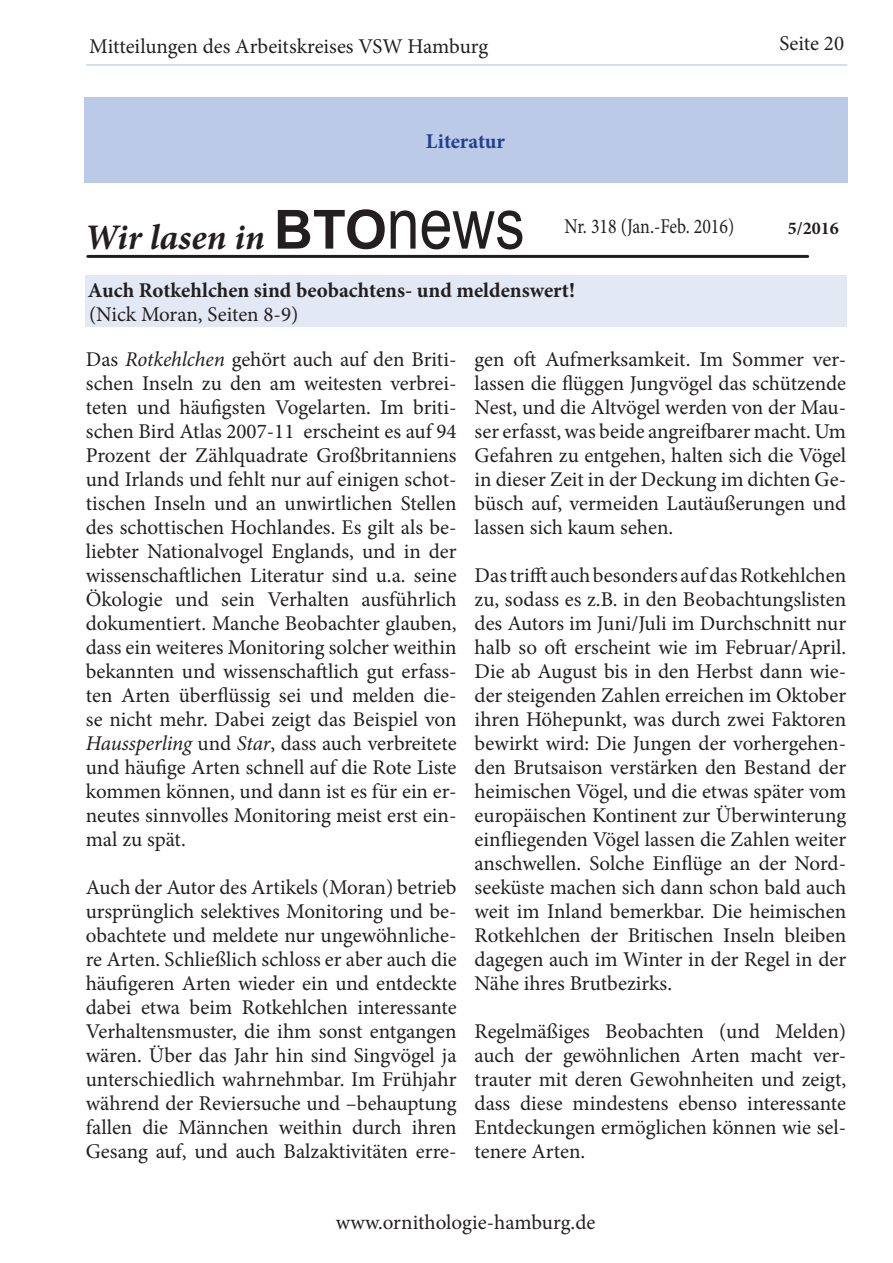
<style>
.page{position:relative;width:893px;height:1263px;background:#fff}
.page>*{position:absolute;margin:0;border:0;box-sizing:border-box;transform-origin:0 0}
.t1{font:italic 700 36px "Minion Pro";letter-spacing:.005em;color:#231f20}
.t2{font:21px/24px "Minion Pro";color:#231f20;text-align:justify}
.t3{font:700 21px "Minion Pro";color:#231f20}
.t4{font:21px "Minion Pro";color:#231f20;scale:.85 1}
.t5{font:700 21px "Minion Pro";letter-spacing:-.005em;color:#253f8e}
.t6{font:700 18px "Minion Pro";color:#231f20}
.s1{font-family:"Arial";font-style:normal;font-size:54px}
.s2{font-family:"Arial Narrow";font-weight:400;font-style:normal;font-size:72px}
.s3{font-style:italic}
</style>
<div class="page">
<hr style="left:87px;top:64px;width:760px;height:2px;background:#c7d4eb">
<div style="left:84px;top:98px;width:763px;height:85px;background:#bbcae7"></div>
<div style="left:85px;top:275px;width:761px;height:51px;background:#e2e9f5"></div>
<hr style="left:88px;top:255px;width:720px;height:3px;background:#231f20">
<p class="t2" style="left:89px;top:35px;width:400px">Mitteilungen des Arbeitskreises VSW Hamburg</p>
<p class="t2" style="left:779px;top:31px;width:66px">Seite 20</p>
<p class="t5" style="left:426px;top:126px;width:81px">Literatur</p>
<h1 class="t1" style="left:85px;top:211px;width:442px">Wir lasen in <span class="s1">BTO</span><span class="s2">news</span></h1>
<p class="t4" style="left:564px;top:212px;width:201px">Nr. 318 (Jan.-Feb. 2016)</p>
<p class="t3" style="left:88px;top:275px;width:489px">Auch Rotkehlchen sind beobachtens- und meldenswert!</p>
<p class="t2" style="left:89px;top:302px;width:211px">(Nick Moran, Seiten 8-9)</p>
<p class="t6" style="left:788px;top:215px;width:52px">5/2016</p>
<p class="t2" style="left:86px;top:347px;width:372px">Das <span class="s3">Rotkehlchen</span> gehört auch auf den Briti&shy;schen Inseln zu den am weitesten verbrei&shy;teten und häufigsten Vogelarten. Im briti&shy;schen Bird Atlas 2007-11 erscheint es auf 94<br>Prozent der Zählquadrate Großbritanniens und Irlands und fehlt nur auf einigen schot&shy;tischen Inseln und an unwirtlichen Stellen des schottischen Hochlandes. Es gilt als be&shy;liebter Nationalvogel Englands, und in der wissenschaftlichen Literatur sind u.a. seine Ökologie und sein Verhalten ausführlich dokumentiert. Manche Beobachter glauben, dass ein weiteres Monitoring solcher weithin bekannten und wissenschaftlich gut erfass&shy;ten Arten überflüssig sei und melden die&shy;se nicht mehr. Dabei zeigt das Beispiel von <span class="s3">Haussperling</span> und <span class="s3">Star</span>, dass auch verbreitete und häufige Arten schnell auf die Rote Liste kommen können, und dann ist es für ein er&shy;neutes sinnvolles Monitoring meist erst ein&shy;mal zu spät.</p>
<p class="t2" style="left:86px;top:876px;width:372px">Auch der Autor des Artikels (Moran) betrieb ursprünglich selektives Monitoring und be&shy;obachtete und meldete nur ungewöhnliche&shy;re Arten. Schließlich schloss er aber auch die häufigeren Arten wieder ein und entdeckte dabei etwa beim Rotkehlchen interessante Verhaltensmuster, die ihm sonst entgangen wären. Über das Jahr hin sind Singvögel ja unterschiedlich wahrnehmbar. Im Frühjahr während der Reviersuche und –behauptung fallen die Männchen weithin durch ihren Gesang auf, und auch Balzaktivitäten erre-</p>
<p class="t2" style="left:475px;top:348px;width:373px">gen oft Aufmerksamkeit. Im Sommer ver&shy;lassen die flüggen Jungvögel das schützende Nest, und die Altvögel werden von der Mau&shy;ser erfasst, was beide angreifbarer macht. Um Gefahren zu entgehen, halten sich die Vögel in dieser Zeit in der Deckung im dichten Ge&shy;büsch auf, vermeiden Lautäußerungen und lassen sich kaum sehen.</p>
<p class="t2" style="left:475px;top:564px;width:373px">Das trifft auch besonders auf das Rotkehlchen zu, sodass es z.B. in den Beobachtungslisten des Autors im Juni/Juli im Durchschnitt nur halb so oft erscheint wie im Februar/April.<br>Die ab August bis in den Herbst dann wie&shy;der steigenden Zahlen erreichen im Oktober ihren Höhepunkt, was durch zwei Faktoren bewirkt wird: Die Jungen der vorhergehen&shy;den Brutsaison verstärken den Bestand der heimischen Vögel, und die etwas später vom europäischen Kontinent zur Überwinterung einfliegenden Vögel lassen die Zahlen weiter anschwellen. Solche Einflüge an der Nord&shy;seeküste machen sich dann schon bald auch weit im Inland bemerkbar. Die heimischen Rotkehlchen der Britischen Inseln bleiben dagegen auch im Winter in der Regel in der Nähe ihres Brutbezirks.</p>
<p class="t2" style="left:475px;top:1020px;width:373px">Regelmäßiges Beobachten (und Melden) auch der gewöhnlichen Arten macht ver&shy;trauter mit deren Gewohnheiten und zeigt, dass diese mindestens ebenso interessante Entdeckungen ermöglichen können wie sel&shy;tenere Arten.</p>
<p class="t2" style="left:336px;top:1210px;width:261px">www.ornithologie-hamburg.de</p>
</div>
